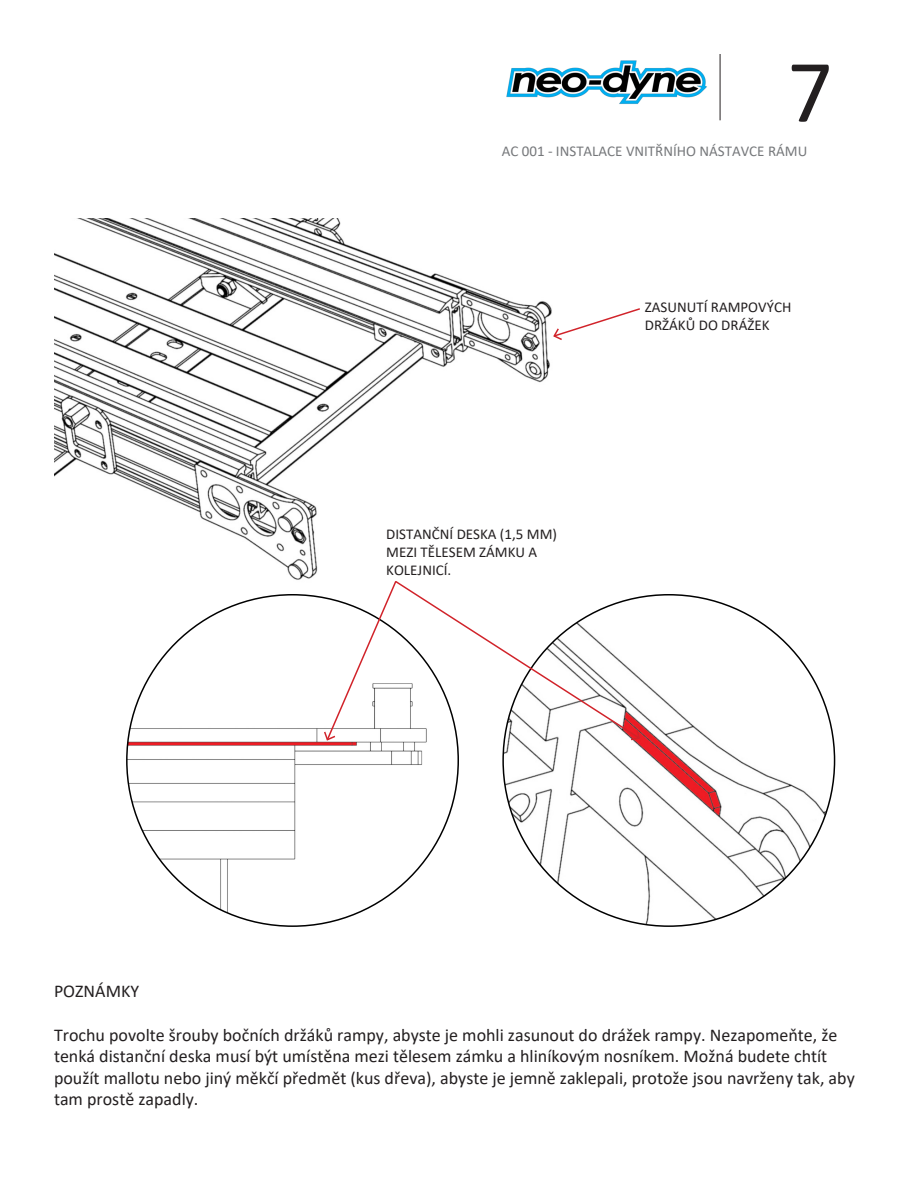
<style>
.page{position:relative;width:918px;height:1188px;background:#fff}
.page>*{position:absolute;margin:0;border:0;box-sizing:border-box;transform-origin:0 0}
.t1{font:90px "Calibri";color:#231f20}
.t2{font:18px/21.6px "Calibri";color:#231f20}
.t3{font:15px/18px "Calibri";color:#231f20}
.t4{font:15px "Calibri";color:#76787b}
</style>
<div class="page">
<img style="left:54px;top:219px;width:702px;height:513px">
<svg style="left:552px;top:307px;width:90px;height:34px"></svg>
<img style="left:503px;top:595px;width:332px;height:331px;border-radius:166px">
<img style="left:127px;top:595px;width:331px;height:331px;border-radius:166px">
<svg style="left:323px;top:579px;width:318px;height:163px"></svg>
<hr style="left:720px;top:54px;width:1px;height:66px;background:#231f20">
<img style="left:506px;top:60px;width:201px;height:44px">
<p class="t1" style="left:787px;top:35px;width:47px">7</p>
<p class="t4" style="left:502px;top:140px;width:307px">AC 001 - INSTALACE VNITŘNÍHO NÁSTAVCE RÁMU</p>
<p class="t3" style="left:386px;top:524px;width:172px">DISTANČNÍ DESKA (1,5 MM)<br>MEZI TĚLESEM ZÁMKU A<br>KOLEJNICÍ.</p>
<p class="t3" style="left:645px;top:298px;width:148px">ZASUNUTÍ RAMPOVÝCH<br>DRŽÁKŮ DO DRÁŽEK</p>
<p class="t2" style="left:54px;top:980px;width:87px">POZNÁMKY</p>
<p class="t2" style="left:54px;top:1023px;width:802px">Trochu povolte šrouby bočních držáků rampy, abyste je mohli zasunout do drážek rampy. Nezapomeňte, že tenká distanční deska musí být umístěna mezi tělesem zámku a hliníkovým nosníkem. Možná budete chtít použít mallotu nebo jiný měkčí předmět (kus dřeva), abyste je jemně zaklepali, protože jsou navrženy tak, aby tam prostě zapadly.</p>
</div>
